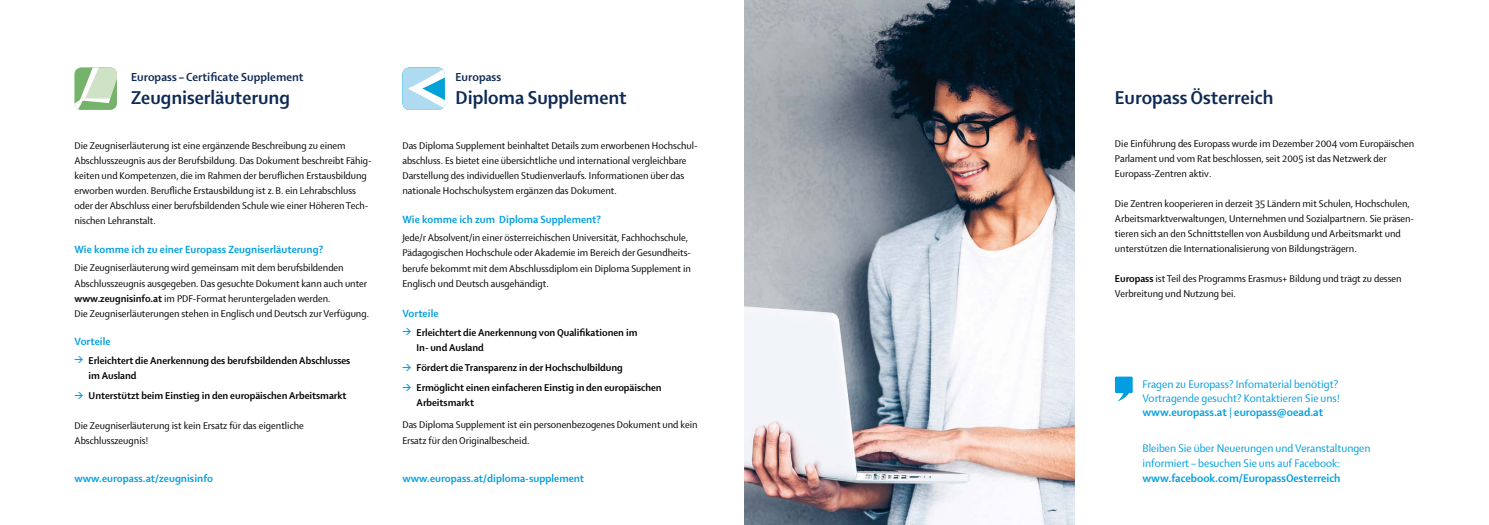
<style>
.page{position:relative;width:1489px;height:525px;background:#fff}
.page>*{position:absolute;margin:0;border:0;box-sizing:border-box;transform-origin:0 0}
.t1{font:700 20px "Shaker 2";color:#0e2954}
.t2{font:700 12.5px "Shaker 2";letter-spacing:.005em;color:#0e2954}
.t3{font:11.88px/14.2px "Shaker 2";color:#009ee0}
.t4{font:700 11.88px "Shaker 2";color:#009ee0}
.t5{font:700 11.25px "Shaker 2";letter-spacing:.005em;color:#009ee0}
.t6{font:10.62px/15px "Shaker 2";color:#000}
.t7{font:700 10.62px/15px "Shaker 2";color:#000}
.s1{font-weight:700}
.s2{font-family:"DIN";font-size:8.75px;color:#009ee0}
</style>
<div class="page">
<svg style="left:402px;top:67px;width:43px;height:43px"></svg>
<svg style="left:1115px;top:376px;width:17px;height:25px"></svg>
<svg style="left:74px;top:67px;width:43px;height:43px"></svg>
<img style="left:744px;top:0;width:330px;height:524px">
<p class="t2" style="left:131px;top:68px;width:174px">Europass – Certificate Supplement</p>
<h1 class="t1" style="left:131px;top:85px;width:160px">Zeugniserläuterung</h1>
<p class="t6" style="left:74px;top:138px;width:299px">Die Zeugniserläuterung ist eine ergänzende Beschreibung zu einem Abschlusszeugnis aus der Berufsbildung. Das Dokument beschreibt Fähig&shy;keiten und Kompetenzen, die im Rahmen der beruflichen Erstausbildung erworben wurden. Berufliche Erstausbildung ist z.B. ein Lehrabschluss oder der Abschluss einer berufsbildenden Schule wie einer Höheren Tech&shy;nischen Lehranstalt.</p>
<p class="t5" style="left:74px;top:242px;width:250px">Wie komme ich zu einer Europass Zeugniserläuterung?</p>
<p class="t6" style="left:74px;top:260px;width:296px">Die Zeugniserläuterung wird gemeinsam mit dem berufsbildenden Abschlusszeugnis ausgegeben. Das gesuchte Dokument kann auch unter <span class="s1">www.zeugnisinfo.at</span> im PDF-Format heruntergeladen werden.<br>Die Zeugniserläuterungen stehen in Englisch und Deutsch zur Verfügung.</p>
<p class="t5" style="left:74px;top:334px;width:38px">Vorteile</p>
<p class="t7" style="left:89px;top:352px;width:263px;text-indent:-14px"><span class="s2">&gt;</span> Erleichtert die Anerkennung des berufsbildenden Abschlusses im Ausland</p>
<p class="t7" style="left:74px;top:387px;width:274px"><span class="s2">&gt;</span> Unterstützt beim Einstieg in den europäischen Arbeitsmarkt</p>
<p class="t6" style="left:74px;top:417px;width:231px">Die Zeugniserläuterung ist kein Ersatz für das eigentliche<br>Abschlusszeugnis!</p>
<p class="t2" style="left:455px;top:68px;width:47px">Europass</p>
<h1 class="t1" style="left:455px;top:85px;width:173px">Diploma Supplement</h1>
<p class="t6" style="left:402px;top:138px;width:297px">Das Diploma Supplement beinhaltet Details zum erworbenen Hochschul&shy;abschluss. Es bietet eine übersichtliche und international vergleichbare Darstellung des individuellen Studienverlaufs. Informationen über das nationale Hochschulsystem ergänzen das Dokument.</p>
<p class="t5" style="left:402px;top:212px;width:200px">Wie komme ich zum Diploma Supplement?</p>
<p class="t6" style="left:402px;top:230px;width:290px">Jede/r Absolvent/in einer österreichischen Universität, Fachhochschule, Pädagogischen Hochschule oder Akademie im Bereich der Gesundheits&shy;berufe bekommt mit dem Abschlussdiplom ein Diploma Supplement in Englisch und Deutsch ausgehändigt.</p>
<p class="t5" style="left:402px;top:306px;width:38px">Vorteile</p>
<p class="t7" style="left:416px;top:324px;width:222px;text-indent:-14px"><span class="s2">&gt;</span> Erleichtert die Anerkennung von Qualifikationen im<br>In- und Ausland</p>
<p class="t7" style="left:402px;top:356px;width:261px;line-height:20.4px"><span class="s2">&gt;</span> Fördert die Transparenz in der Hochschulbildung<br><span class="s2">&gt;</span> Ermöglicht einen einfacheren Einstig in den europäischen</p>
<p class="t7" style="left:416px;top:394px;width:59px">Arbeitsmarkt</p>
<p class="t6" style="left:402px;top:417px;width:297px">Das Diploma Supplement ist ein personenbezogenes Dokument und kein<br>Ersatz für den Originalbescheid.</p>
<p class="t5" style="left:74px;top:471px;width:140px">www.europass.at/zeugnisinfo</p>
<p class="t5" style="left:402px;top:471px;width:183px">www.europass.at/diploma-supplement</p>
<h1 class="t1" style="left:1114px;top:85px;width:160px">Europass Österreich</h1>
<p class="t6" style="left:1114px;top:135px;width:301px">Die Einführung des Europass wurde im Dezember 2004 vom Europäischen<br>Parlament und vom Rat beschlossen, seit 2005 ist das Netzwerk der<br>Europass-Zentren aktiv.</p>
<p class="t6" style="left:1114px;top:195px;width:301px">Die Zentren kooperieren in derzeit 35 Ländern mit Schulen, Hochschulen, Arbeitsmarktverwaltungen, Unternehmen und Sozialpartnern. Sie präsen&shy;tieren sich an den Schnittstellen von Ausbildung und Arbeitsmarkt und unterstützen die Internationalisierung von Bildungsträgern.</p>
<p class="t6" style="left:1114px;top:270px;width:288px"><span class="s1">Europass</span> ist Teil des Programms Erasmus+ Bildung und trägt zu dessen<br>Verbreitung und Nutzung bei.</p>
<p class="t3" style="left:1142px;top:376px;width:199px">Fragen zu Europass? Infomaterial benötigt?<br>Vortragende gesucht? Kontaktieren Sie uns! <span class="s1">www.europass.at</span> | <span class="s1">europass@oead.at</span></p>
<p class="t3" style="left:1142px;top:440px;width:230px;line-height:15px">Bleiben Sie über Neuerungen und Veranstaltungen informiert – besuchen Sie uns auf Facebook:</p>
<p class="t4" style="left:1142px;top:470px;width:200px">www.facebook.com/EuropassOesterreich</p>
</div>
